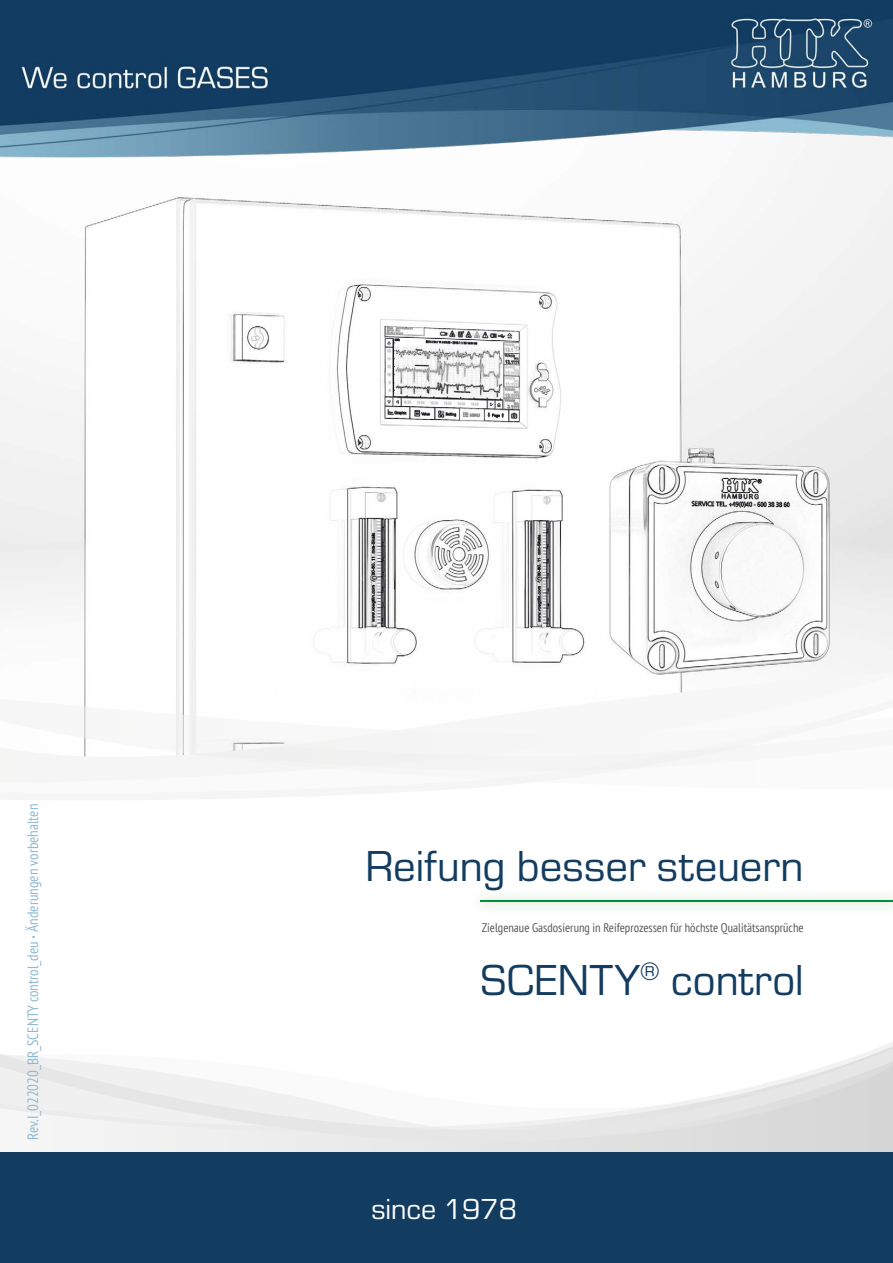
<style>
.page{position:relative;width:893px;height:1263px;background:#fff}
.page>*{position:absolute;margin:0;border:0;box-sizing:border-box;transform-origin:0 0}
.t1{font:45px "Eurostile";color:#133c61}
.t2{font:39px "Eurostile";color:#fff}
.t3{font:30px "Eurostile";color:#fff}
.t4{font:condensed 15px "PT Sans";color:#8dbad0}
.t5{font:condensed 12.45px "PT Sans";color:#575756}
.s1{font-family:"Calibri";font-weight:700;font-stretch:normal}
</style>
<div class="page">
<svg style="left:0;top:1042px;width:893px;height:110px"></svg>
<div style="left:0;top:1152px;width:893px;height:111px;background:#133c61"></div>
<img style="left:0;top:206px;width:893px;height:475px">
<img style="left:0;top:0;width:893px;height:206px">
<svg style="left:0;top:681px;width:747px;height:102px"></svg>
<div style="left:471px;top:889px;width:422px;height:24px;background:#f5faf3"></div>
<hr style="left:480px;top:901px;width:413px;height:1px;background:#009039">
<p class="t4" style="left:23px;top:1140px;width:337px;rotate:-90deg">Rev.I_022020_BR_SCENTY control_deu <span class="s1">∙</span> Änderungen vorbehalten</p>
<p class="t1" style="left:365px;top:835px;width:440px">Reifung besser steuern</p>
<p class="t5" style="left:482px;top:919px;width:323px">Zielgenaue Gasdosierung in Reifeprozessen für höchste Qualitätsansprüche</p>
<p class="t1" style="left:481px;top:950px;width:325px">SCENTY<sup>®</sup> control</p>
<p class="t2" style="left:347px;top:1169px;width:191px">since 1978</p>
<p class="t3" style="left:371px;top:1189px;width:147px">since 1978</p>
</div>
